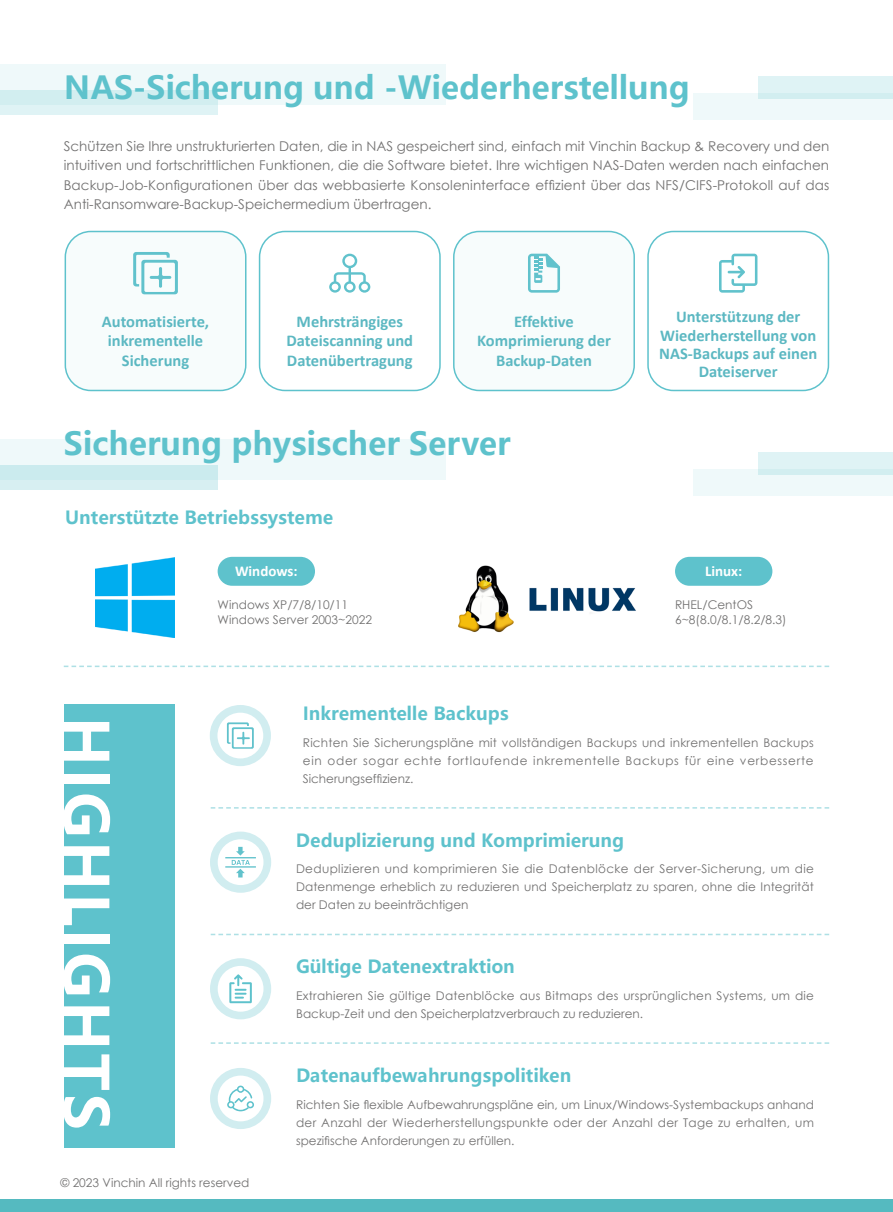
<style>
.page{position:relative;width:893px;height:1212px;background:#fff}
.page>*{position:absolute;margin:0;border:0;box-sizing:border-box;transform-origin:0 0}
.t1{font:700 60px "Microsoft Ya Hei UI";letter-spacing:.05em;color:#fff}
.t2{font:700 31.5px "Microsoft Ya Hei UI";letter-spacing:-.005em;color:#5ec2cc}
.t3{font:700 18px "Microsoft Ya Hei UI";color:#5ec2cc}
.t4{font:700 16.5px/19.5px "Calibri";color:#5cb8c2;text-align:center}
.t5{font:700 15px "Calibri";color:#fff}
.t6{font:13.5px/19.5px "Century Gothic";color:#727171;text-align:justify}
.t7{font:12px/18px "Century Gothic";letter-spacing:.02em;color:#727171;text-align:justify}
.t8{font:12px/14.4px "Century Gothic";color:#727171}
.t9{font:12px "Century Gothic";letter-spacing:.06em;color:#727171}
</style>
<div class="page">
<div style="left:0;top:1200px;width:893px;height:12px;background:#55bac0"></div>
<div style="left:65px;top:231px;width:181px;height:159px;background:#f7fcfc;border-radius:26px"></div>
<div style="left:454px;top:231px;width:180px;height:159px;background:#f7fcfc;border-radius:26px"></div>
<img style="left:95px;top:557px;width:79px;height:80px">
<img style="left:458px;top:565px;width:178px;height:68px">
<div style="left:64px;top:705px;width:111px;height:443px;background:#5ec2cc"></div>
<div style="left:693px;top:93px;width:200px;height:26px;background:#eff9fa"></div>
<div style="left:693px;top:469px;width:200px;height:26px;background:#eff9fa"></div>
<div style="left:0;top:64px;width:445px;height:40px;background:#eff9fa"></div>
<div style="left:0;top:439px;width:445px;height:41px;background:#eff9fa"></div>
<div style="left:759px;top:77px;width:134px;height:22px;background:linear-gradient(to right,#dbf2f4,#dbf1f3)"></div>
<div style="left:759px;top:453px;width:134px;height:22px;background:linear-gradient(to right,#dbf2f4,#dbf1f3)"></div>
<div style="left:0;top:90px;width:218px;height:24px;background:linear-gradient(to right,#d7f0f2,#d7f0f2)"></div>
<div style="left:0;top:465px;width:218px;height:25px;background:#cbebee"></div>
<div style="left:218px;top:557px;width:97px;height:29px;background:#5ec2cc;border-radius:14px"></div>
<div style="left:675px;top:557px;width:97px;height:29px;background:#5ec2cc;border-radius:14px"></div>
<svg style="left:64px;top:665px;width:765px;height:2px"></svg>
<svg style="left:133px;top:252px;width:45px;height:42px"></svg>
<svg style="left:329px;top:254px;width:41px;height:39px"></svg>
<svg style="left:528px;top:254px;width:32px;height:39px"></svg>
<svg style="left:719px;top:254px;width:38px;height:39px"></svg>
<div style="left:453px;top:231px;width:182px;height:160px;border:2px solid #5ec2cc;border-radius:26px"></div>
<div style="left:65px;top:231px;width:181px;height:160px;border:2px solid #5ec2cc;border-radius:26px"></div>
<div style="left:259px;top:231px;width:182px;height:160px;border:2px solid #5ec2cc;border-radius:26px"></div>
<div style="left:647px;top:231px;width:182px;height:160px;border:2px solid #5ec2cc;border-radius:26px"></div>
<svg style="left:211px;top:807px;width:618px;height:2px"></svg>
<svg style="left:211px;top:934px;width:618px;height:1px"></svg>
<svg style="left:211px;top:1042px;width:618px;height:2px"></svg>
<svg style="left:210px;top:705px;width:61px;height:61px"></svg>
<svg style="left:210px;top:831px;width:61px;height:62px"></svg>
<svg style="left:210px;top:1068px;width:61px;height:61px"></svg>
<svg style="left:210px;top:958px;width:61px;height:61px"></svg>
<h2 class="t2" style="left:64px;top:66px;width:628px">NAS-Sicherung und -Wiederherstellung</h2>
<p class="t6" style="left:64px;top:136px;width:767px">Schützen Sie Ihre unstrukturierten Daten, die in NAS gespeichert sind, einfach mit Vinchin Backup &amp; Recovery und den intuitiven und fortschrittlichen Funktionen, die die Software bietet. Ihre wichtigen NAS-Daten werden nach einfachen Backup-Job-Konfigurationen über das webbasierte Konsoleninterface effizient über das NFS/CIFS-Protokoll auf das Anti-Ransomware-Backup-Speichermedium übertragen.</p>
<h3 class="t4" style="left:102px;top:311px;width:109px">Automatisierte, inkrementelle<br>Sicherung</h3>
<h3 class="t4" style="left:286px;top:311px;width:128px">Mehrsträngiges<br>Dateiscanning und<br>Datenübertragung</h3>
<h3 class="t4" style="left:659px;top:308px;width:159px;line-height:18px">Unterstützung der<br>Wiederherstellung von<br>NAS-Backups auf einen<br>Dateiserver</h3>
<h3 class="t4" style="left:477px;top:311px;width:135px">Effektive<br>Komprimierung der<br>Backup-Daten</h3>
<h2 class="t2" style="left:64px;top:422px;width:448px">Sicherung physischer Server</h2>
<h3 class="t3" style="left:65px;top:505px;width:269px">Unterstützte Betriebssysteme</h3>
<p class="t5" style="left:235px;top:560px;width:64px">Windows:</p>
<p class="t5" style="left:705px;top:560px;width:39px">Linux:</p>
<h1 class="t1" style="left:127px;top:717px;width:415px;rotate:90deg">HIGHLIGHTS</h1>
<p class="t8" style="left:218px;top:597px;width:156px">Windows XP/7/8/10/11<br>Windows Server 2003~2022</p>
<p class="t8" style="left:675px;top:597px;width:113px">RHEL/CentOS<br>~6 )8 8.0/8.1/8.2/8.3(</p>
<h3 class="t3" style="left:303px;top:701px;width:207px">Inkrementelle Backups</h3>
<p class="t7" style="left:303px;top:733px;width:512px;text-align:right">Richten Sie Sicherungspläne mit vollständigen Backups und inkrementellen Backups verbesserte</p>
<p class="t8" style="left:303px;top:751px;width:112px;line-height:18px">ein<br>Sicherungseffizienz.</p>
<p class="t9" style="left:448px;top:752px;width:81px">fortlaufende</p>
<p class="t9" style="left:533px;top:752px;width:88px">inkrementelle</p>
<p class="t7" style="left:685px;top:751px;width:18px">für</p>
<p class="t7" style="left:707px;top:751px;width:29px">eine</p>
<p class="t7" style="left:328px;top:751px;width:31px">oder</p>
<p class="t7" style="left:404px;top:751px;width:39px">echte</p>
<p class="t9" style="left:626px;top:752px;width:55px">Backups</p>
<p class="t7" style="left:363px;top:751px;width:37px">sogar</p>
<h3 class="t3" style="left:296px;top:828px;width:330px">Deduplizierung und Komprimierung</h3>
<p class="t7" style="left:296px;top:860px;width:519px">Deduplizieren und komprimieren Sie die Datenblöcke der Server-Sicherung, um die Datenmenge erheblich zu reduzieren und Speicherplatz zu sparen, ohne die Integrität der Daten zu beeinträchtigen</p>
<h3 class="t3" style="left:296px;top:954px;width:220px">Gültige Datenextraktion</h3>
<p class="t7" style="left:296px;top:986px;width:519px">Extrahieren Sie gültige Datenblöcke aus Bitmaps des ursprünglichen Systems, um die<br>Backup-Zeit und den Speicherplatzverbrauch zu reduzieren.</p>
<h3 class="t3" style="left:296px;top:1063px;width:277px">Datenaufbewahrungspolitiken</h3>
<p class="t7" style="left:296px;top:1095px;width:519px">Richten Sie flexible Aufbewahrungspläne ein, um Linux/Windows-Systembackups anhand der Anzahl der Wiederherstellungspunkte oder der Anzahl der Tage zu erhalten, um spezifische Anforderungen zu erfüllen.</p>
<p class="t8" style="left:60px;top:1175px;width:191px">© 2023 Vinchin All rights reserved</p>
</div>
